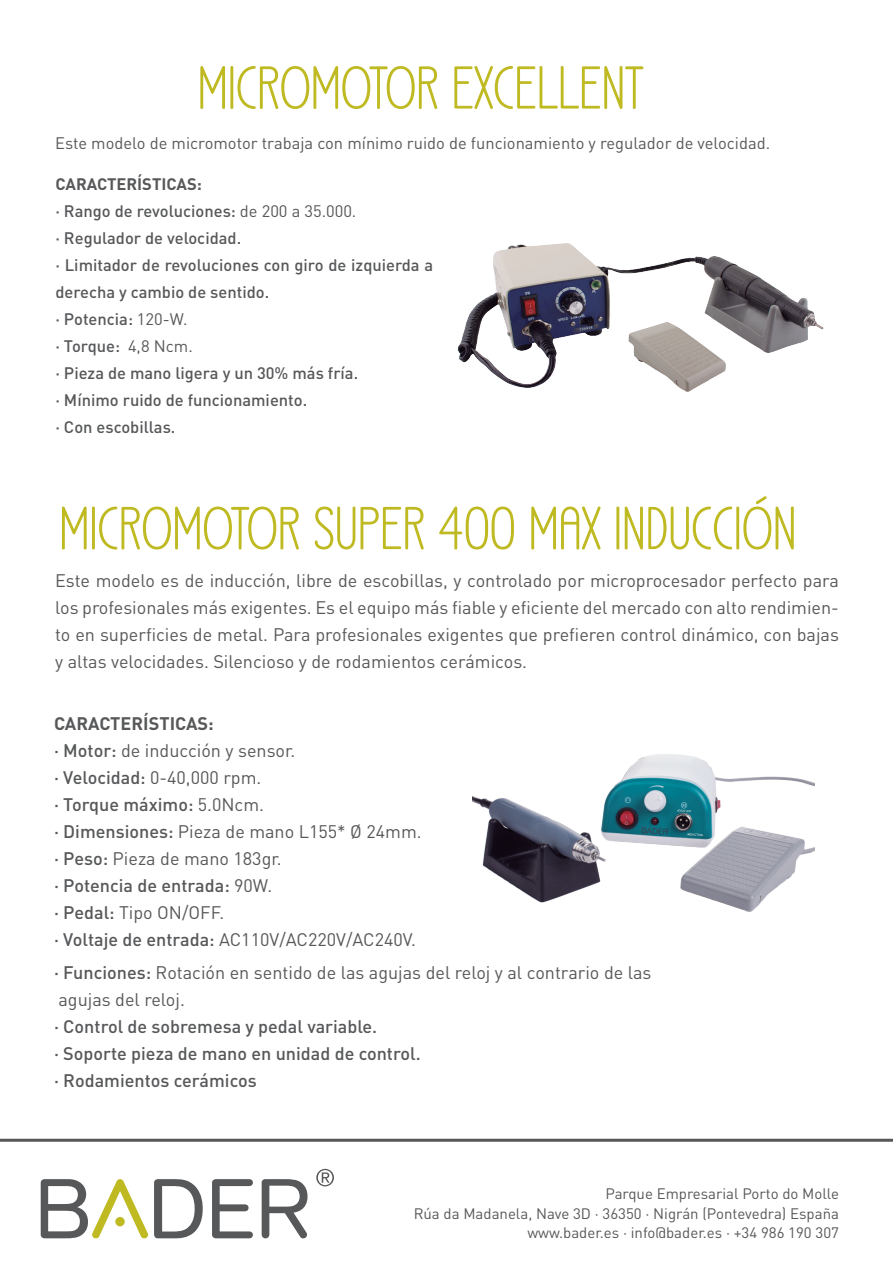
<style>
.page{position:relative;width:893px;height:1263px;background:#fff}
.page>*{position:absolute;margin:0;border:0;box-sizing:border-box;transform-origin:0 0}
.t1{font:60px "LA Headlights BTN";color:#bfba22}
.t2{font:18px/27px "DIN Pro";color:#57585a;text-align:justify}
.t3{font:500 18px "DIN Pro";color:#57585a}
.t4{font:700 18px "DIN Pro";color:#57585a}
.t5{font:500 16.5px/27px "DIN Pro";color:#57585a}
.t6{font:16.5px "DIN Pro";color:#57585a}
.t7{font:700 16.5px "DIN Pro";color:#57585a}
.t8{font:15px "DIN Pro";color:#57585a}
.s1{font-weight:400}
.s2{font-weight:500}
</style>
<div class="page">
<hr style="left:0;top:1139px;width:893px;height:3px;background:#57585a">
<svg style="left:262px;top:1179px;width:46px;height:60px"></svg>
<svg style="left:212px;top:1179px;width:41px;height:59px"></svg>
<svg style="left:41px;top:1179px;width:162px;height:60px"></svg>
<div style="left:115px;top:1217px;width:10px;height:9px;background:#bfba22;border-radius:50%"></div>
<svg style="left:316px;top:1169px;width:18px;height:17px"></svg>
<img style="left:457px;top:243px;width:367px;height:149px">
<img style="left:473px;top:754px;width:341px;height:158px">
<p class="t1" style="left:198px;top:54px;width:447px">MICROMOTOR EXCELLENT</p>
<p class="t6" style="left:55px;top:132px;width:717px">Este modelo de micromotor trabaja con mínimo ruido de funcionamiento y regulador de velocidad.</p>
<p class="t7" style="left:55px;top:173px;width:148px">CARACTERÍSTICAS:</p>
<p class="t5" style="left:55px;top:197px;width:302px">· Rango de revoluciones: <span class="s1">de 200 a 35.000.</span></p>
<p class="t5" style="left:55px;top:224px;width:187px">· Regulador de velocidad.</p>
<p class="t5" style="left:55px;top:251px;width:379px">· Limitador de revoluciones con giro de izquierda a derecha y cambio de sentido.</p>
<p class="t5" style="left:55px;top:305px;width:134px">· Potencia: <span class="s1">120-W.</span></p>
<p class="t5" style="left:55px;top:332px;width:139px">· Torque: <span class="s1">4,8 Ncm.</span></p>
<p class="t5" style="left:55px;top:359px;width:304px">· Pieza de mano ligera y un 30% más fría.</p>
<p class="t5" style="left:55px;top:386px;width:253px">· Mínimo ruido de funcionamiento.</p>
<p class="t5" style="left:55px;top:413px;width:122px">· Con escobillas.</p>
<p class="t1" style="left:59px;top:494px;width:739px">MICROMOTOR SUPER 400 MAX INDUCCIÓN</p>
<p class="t2" style="left:55px;top:566px;width:785px">Este modelo es de inducción, libre de escobillas, y controlado por microprocesador perfecto para los profesionales más exigentes. Es el equipo más fiable y eficiente del mercado con alto rendimien&shy;to en superficies de metal. Para profesionales exigentes que prefieren control dinámico, con bajas y altas velocidades. Silencioso y de rodamientos cerámicos.</p>
<p class="t4" style="left:54px;top:712px;width:161px">CARACTERÍSTICAS:</p>
<p class="t2" style="left:54px;top:737px;width:243px"><span class="s2">· Motor:</span> de inducción y sensor.</p>
<p class="t2" style="left:54px;top:764px;width:209px"><span class="s2">· Velocidad:</span> 0-40,000 rpm.</p>
<p class="t3" style="left:54px;top:793px;width:212px">· Torque máximo: <span class="s1">5.0Ncm.</span></p>
<p class="t2" style="left:54px;top:818px;width:369px"><span class="s2">· Dimensiones:</span> Pieza de mano L155* Ø 24mm.</p>
<p class="t2" style="left:54px;top:845px;width:229px"><span class="s2">· Peso:</span> Pieza de mano 183gr.</p>
<p class="t3" style="left:54px;top:874px;width:220px">· Potencia de entrada: <span class="s1">90W.</span></p>
<p class="t2" style="left:54px;top:899px;width:172px"><span class="s2">· Pedal:</span> Tipo ON/OFF.</p>
<p class="t2" style="left:54px;top:926px;width:364px"><span class="s2">· Voltaje de entrada:</span> AC110V/AC220V/AC240V.</p>
<p class="t2" style="left:54px;top:958px;width:599px"><span class="s2">· Funciones:</span> Rotación en sentido de las agujas del reloj y al contrario de las</p>
<p class="t2" style="left:58px;top:985px;width:128px">agujas del reloj.</p>
<p class="t3" style="left:54px;top:1014px;width:325px">· Control de sobremesa y pedal variable.</p>
<p class="t3" style="left:54px;top:1041px;width:368px">· Soporte pieza de mano en unidad de control.</p>
<p class="t3" style="left:54px;top:1068px;width:204px">· Rodamientos cerámicos</p>
<p class="t8" style="left:605px;top:1184px;width:235px">Parque Empresarial Porto do Molle</p>
<p class="t8" style="left:414px;top:1203px;width:427px">Rúa da Madanela, Nave 3D · 36350 · Nigrán (Pontevedra) España</p>
<p class="t8" style="left:527px;top:1223px;width:313px">www.bader.es · info@bader.es · +34 986 190 307</p>
</div>
